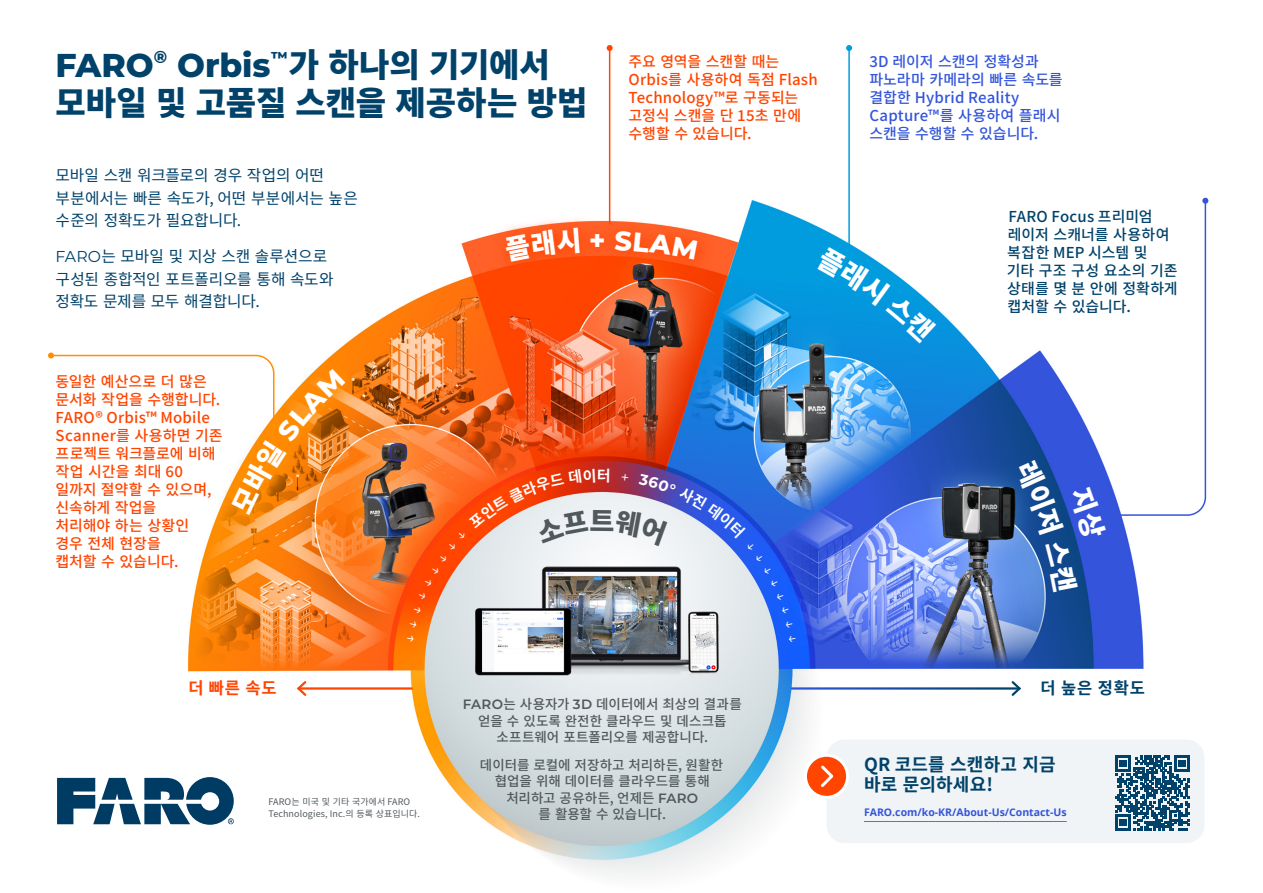
<style>
.page{position:relative;width:1263px;height:893px;background:#fff}
.page>*{position:absolute;margin:0;border:0;box-sizing:border-box;transform-origin:0 0}
.t1{font:800 33px "Montserrat";letter-spacing:-.005em;color:#01426a}
.t2{font:900 33px "Noto Sans CJ Kkr";color:#01426a}
.t3{font:800 27px "Montserrat";color:#fff}
.t4{font:700 18px/19.5px "Noto Sans CJ Kkr";letter-spacing:.01em;color:#01426a}
.t5{font:700 16.5px "Noto Sans CJ Kkr";color:#01426a}
.t6{font:700 16.5px "Noto Sans CJ Kkr";color:#ff4500}
.t7{font:15.75px/22.5px "Noto Sans CJ Kkr";letter-spacing:-.01em;color:#01426a}
.t8{font:500 15px/18px "Noto Sans CJ Kkr";letter-spacing:.005em;color:#ff4500}
.t9{font:500 15px/18px "Noto Sans CJ Kkr";letter-spacing:.01em;color:#3455db}
.t10{font:500 15px/18px "Noto Sans CJ Kkr";letter-spacing:.005em;color:#01426a}
.t11{font:500 13.5px/16.5px "Noto Sans CJ Kkr";color:#52595d;text-align:center}
.t12{font:700 10.5px "Open Sans";color:#3455db}
.t13{font:9px/12px "Noto Sans CJ Kkr";letter-spacing:.01em;color:#52595d}
.s1{font-family:"Noto Sans CJ Kkr";font-weight:900}
.s2{font-family:"Montserrat"}
.s3{font-family:"Montserrat";font-weight:600}
</style>
<div class="page">
<img style="left:188px;top:139px;width:956px;height:736px">
<hr style="left:609px;top:48px;width:1px;height:176px;background:#ff4500">
<svg style="left:607px;top:45px;width:6px;height:6px"></svg>
<hr style="left:848px;top:48px;width:2px;height:200px;background:#009cde">
<svg style="left:846px;top:45px;width:6px;height:6px"></svg>
<img style="left:469px;top:600px;width:266px;height:78px">
<svg style="left:218px;top:356px;width:144px;height:176px;background:#f88823"></svg>
<svg style="left:493px;top:214px;width:222px;height:65px"></svg>
<hr style="left:298px;top:687px;width:116px;height:3px;background:#ff4500">
<svg style="left:295px;top:679px;width:13px;height:19px"></svg>
<hr style="left:789px;top:687px;width:230px;height:3px;background:#fff">
<svg style="left:1009px;top:679px;width:14px;height:19px"></svg>
<svg style="left:57px;top:777px;width:177px;height:48px"></svg>
<div style="left:826px;top:740px;width:378px;height:103px;background:#f1f4f6;border-radius:18px"></div>
<svg style="left:1115px;top:756px;width:75px;height:74px"></svg>
<hr style="left:864px;top:821px;width:203px;height:1px;background:#ff4500">
<svg style="left:805px;top:755px;width:42px;height:42px"></svg>
<div style="left:804px;top:754px;width:45px;height:45px;border:3px solid #fff;border-radius:50%"></div>
<svg style="left:818px;top:763px;width:18px;height:27px"></svg>
<svg style="left:48px;top:353px;width:298px;height:162px"></svg>
<svg style="left:815px;top:245px;width:122px;height:98px"></svg>
<svg style="left:1014px;top:198px;width:194px;height:394px"></svg>
<svg style="left:504px;top:227px;width:76px;height:35px;background:#fe5417"></svg>
<svg style="left:615px;top:231px;width:82px;height:29px;background:#fe5315"></svg>
<svg style="left:407px;top:635px;width:7px;height:7px"></svg>
<svg style="left:410px;top:620px;width:7px;height:7px"></svg>
<svg style="left:413px;top:606px;width:8px;height:8px"></svg>
<svg style="left:781px;top:606px;width:8px;height:8px"></svg>
<svg style="left:785px;top:621px;width:8px;height:7px"></svg>
<svg style="left:789px;top:635px;width:7px;height:7px"></svg>
<svg style="left:418px;top:468px;width:366px;height:132px;background:#b898a4"></svg>
<h1 class="t1" style="left:56px;top:41px;width:496px">FARO<sup>®</sup> Orbis<sup>™</sup><span class="s1">가 하나의 기기에서</span></h1>
<h1 class="t2" style="left:56px;top:84px;width:534px">모바일 및 고품질 스캔을 제공하는 방법</h1>
<p class="t7" style="left:56px;top:165px;width:304px">모바일 스캔 워크플로의 경우 작업의 어떤 부분에서는 빠른 속도가, 어떤 부분에서는 높은 수준의 정확도가 필요합니다.</p>
<p class="t7" style="left:56px;top:246px;width:280px"><span class="s2">FARO</span>는 모바일 및 지상 스캔 솔루션으로 구성된 종합적인 포트폴리오를 통해 속도와 정확도 문제를 모두 해결합니다.</p>
<p class="t8" style="left:56px;top:373px;width:169px">동일한 예산으로 더 많은 문서화 작업을 수행합니다.<br>FARO® Orbis™ Mobile<br>Scanner를 사용하면 기존 프로젝트 워크플로에 비해 작업 시간을 최대 60 일까지 절약할 수 있으며, 신속하게 작업을<br>처리해야 하는 상황인<br>경우 전체 현장을<br>캡처할 수 있습니다.</p>
<h2 class="t3" style="left:589px;top:220px;width:18px">+</h2>
<p class="t8" style="left:628px;top:53px;width:191px">주요 영역을 스캔할 때는<br>Orbis를 사용하여 독점 Flash<br>Technology™로 구동되는 고정식 스캔을 단 15초 만에 수행할 수 있습니다.</p>
<p class="t9" style="left:869px;top:53px;width:195px">3D 레이저 스캔의 정확성과 파노라마 카메라의 빠른 속도를 결합한 Hybrid Reality<br>Capture™를 사용하여 플래시 스캔을 수행할 수 있습니다.</p>
<p class="t10" style="left:1007px;top:208px;width:172px">FARO Focus 프리미엄 레이저 스캐너를 사용하여 복잡한 MEP 시스템 및 기타 구조 구성 요소의 기존 상태를 몇 분 안에 정확하게 캡처할 수 있습니다.</p>
<p class="t6" style="left:188px;top:678px;width:90px">더 빠른 속도</p>
<p class="t5" style="left:1041px;top:678px;width:106px">더 높은 정확도</p>
<p class="t13" style="left:268px;top:796px;width:153px">FARO는 미국 및 기타 국가에서 FARO<br>Technologies, Inc.의 등록 상표입니다.</p>
<p class="t11" style="left:463px;top:696px;width:280px"><span class="s3">FARO</span>는 사용자가 <span class="s3">3D</span> 데이터에서 최상의 결과를 얻을 수 있도록 완전한 클라우드 및 데스크톱 소프트웨어 포트폴리오를 제공합니다.</p>
<p class="t11" style="left:480px;top:757px;width:245px">데이터를 로컬에 저장하고 처리하든, 원활한 협업을 위해 데이터를 클라우드를 통해 처리하고 공유하든, 언제든 <span class="s3">FARO<br></span>를 활용할 수 있습니다.</p>
<p class="t4" style="left:864px;top:755px;width:193px">QR 코드를 스캔하고 지금 바로 문의하세요!</p>
<p class="t12" style="left:864px;top:805px;width:204px">FARO.com/ko-KR/About-Us/Contact-Us</p>
</div>
